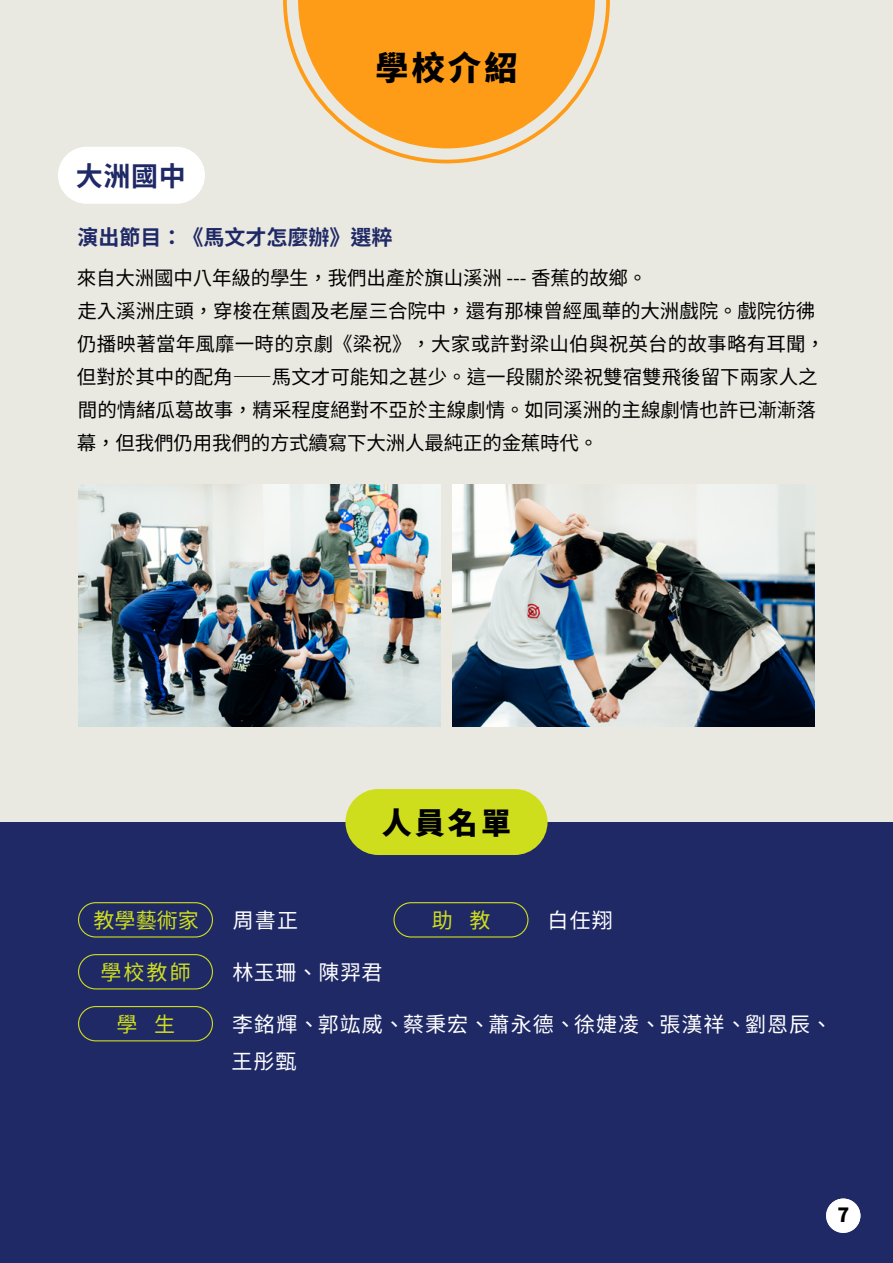
<style>
.page{position:relative;width:893px;height:1263px;background:#e9e9e1}
.page>*{position:absolute;margin:0;border:0;box-sizing:border-box;transform-origin:0 0}
.t1{font:900 33px "Noto Sans TC";color:#000}
.t2{font:900 30px "Noto Sans TC";color:#000}
.t3{font:700 27px "Noto Sans TC";color:#1f2966}
.t4{font:21px/37.5px "Noto Sans TC";letter-spacing:.05em;color:#fff}
.t5{font:700 21px "Noto Sans TC";color:#1f2966}
.t6{font:21px "Noto Sans TC";color:#cfde1c}
.t7{font:19.5px/33px "Noto Sans TC";letter-spacing:-.005em;color:#000}
.t8{font:900 19.5px "Noto Sans TC";color:#000}
</style>
<div class="page">
<div style="left:0;top:822px;width:893px;height:441px;background:#1f2966"></div>
<svg style="left:283px;top:0;width:327px;height:164px"></svg>
<div style="left:345px;top:789px;width:202px;height:66px;background:#cfde1c;border-radius:33px"></div>
<div style="left:826px;top:1198px;width:34px;height:35px;background:#fff;border-radius:50%"></div>
<div style="left:78px;top:1006px;width:135px;height:35px;border:1px solid #cfde1c;border-radius:17px"></div>
<div style="left:78px;top:902px;width:135px;height:35px;border:1px solid #cfde1c;border-radius:17px"></div>
<div style="left:393px;top:902px;width:135px;height:35px;border:1px solid #cfde1c;border-radius:17px"></div>
<div style="left:78px;top:954px;width:135px;height:35px;border:1px solid #cfde1c;border-radius:17px"></div>
<img style="left:78px;top:484px;width:363px;height:243px">
<img style="left:452px;top:484px;width:363px;height:243px">
<div style="left:58px;top:147px;width:147px;height:57px;background:#fff;border-radius:28px"></div>
<h3 class="t3" style="left:76px;top:160px;width:112px">大洲國中</h3>
<h1 class="t1" style="left:376px;top:50px;width:143px">學校介紹</h1>
<p class="t5" style="left:78px;top:225px;width:317px">演出節目：《馬文才怎麼辦》選粹</p>
<p class="t7" style="left:77px;top:262px;width:750px">來自大洲國中八年級的學生，我們出產於旗山溪洲 --- 香蕉的故鄉。<br>走入溪洲庄頭，穿梭在蕉園及老屋三合院中，還有那棟曾經風華的大洲戲院。戲院彷彿仍播映著當年風靡一時的京劇《梁祝》，大家或許對梁山伯與祝英台的故事略有耳聞，但對於其中的配角——馬文才可能知之甚少。這一段關於梁祝雙宿雙飛後留下兩家人之間的情緒瓜葛故事，精采程度絕對不亞於主線劇情。如同溪洲的主線劇情也許已漸漸落幕，但我們仍用我們的方式續寫下大洲人最純正的金蕉時代。</p>
<p class="t6" style="left:94px;top:908px;width:106px">教學藝術家</p>
<p class="t6" style="left:100px;top:960px;width:92px">學校教師</p>
<p class="t6" style="left:116px;top:1012px;width:60px">學 生</p>
<h2 class="t2" style="left:382px;top:806px;width:130px">人員名單</h2>
<p class="t4" style="left:233px;top:902px;width:67px">周書正</p>
<p class="t4" style="left:548px;top:902px;width:67px">白任翔</p>
<p class="t4" style="left:232px;top:954px;width:152px">林玉珊、陳羿君</p>
<p class="t6" style="left:432px;top:908px;width:60px">助 教</p>
<p class="t4" style="left:231px;top:1006px;width:602px">李銘輝、郭竑威、蔡秉宏、蕭永德、徐婕凌、張漢祥、劉恩辰、王彤甄</p>
<p class="t8" style="left:837px;top:1204px;width:13px">7</p>
</div>
